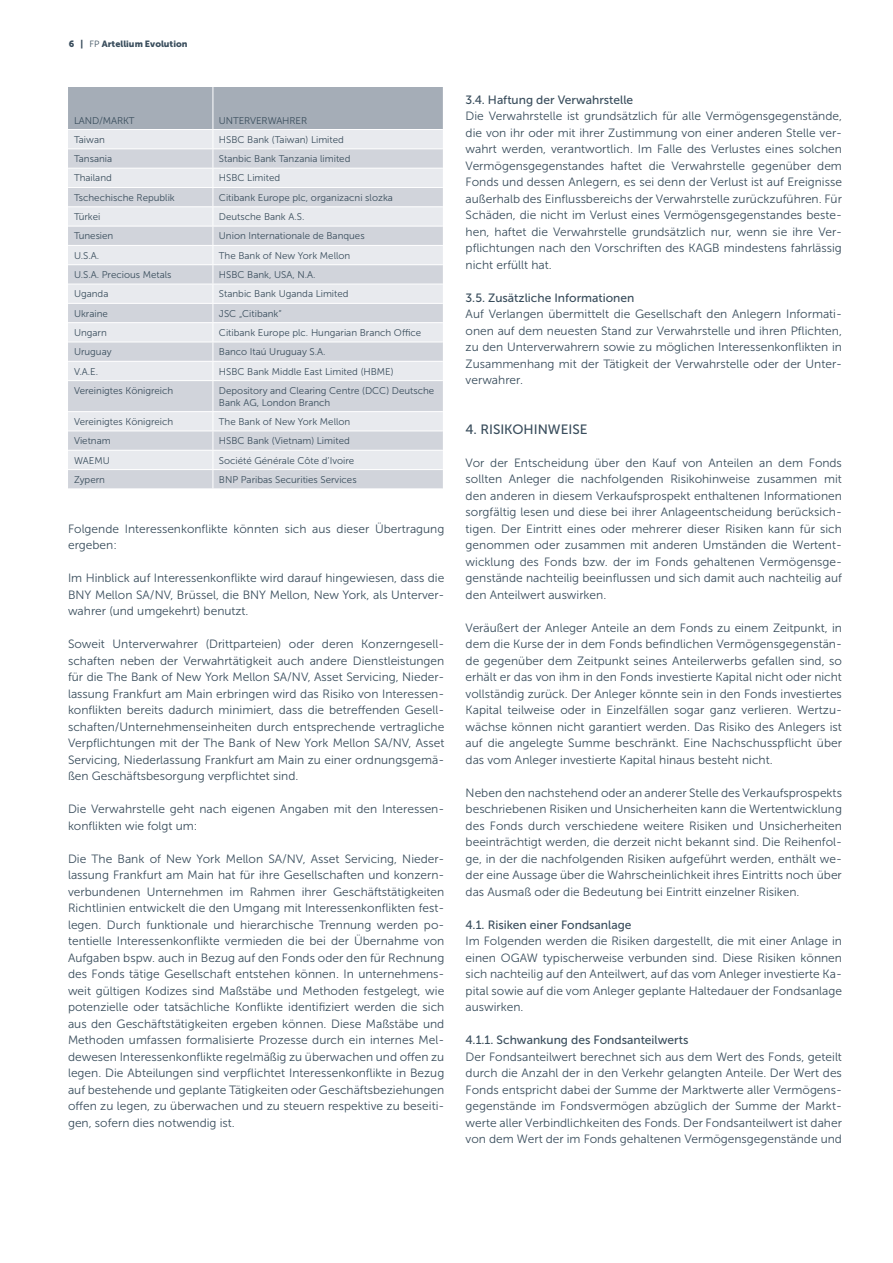
<style>
.page{position:relative;width:893px;height:1263px;background:#fff}
.page>*{position:absolute;margin:0;border:0;box-sizing:border-box;transform-origin:0 0}
.t1{font:13.5px "Museo Sans 500";color:#394d5c}
.t2{font:12px/16.5px "Museo Sans 300";color:#394d5c;text-align:justify}
.t3{font:12px "Museo Sans 500";color:#394d5c}
.t4{font:9.75px/11.7px "Museo Sans 300";color:#394d5c}
.t5{font:9px "Museo Sans 900";color:#394d5c}
.s1{font-family:"Museo Sans 300"}
</style>
<div class="page">
<svg style="left:68px;top:381px;width:375px;height:107px;background:#d9dce2"></svg>
<svg style="left:68px;top:87px;width:375px;height:293px;background:#d6d9df"></svg>
<hr style="left:213px;top:381px;width:1px;height:30px;background:#fff">
<hr style="left:68px;top:411px;width:145px;height:1px;background:#fff">
<hr style="left:213px;top:411px;width:230px;height:1px;background:#fff">
<hr style="left:68px;top:431px;width:145px;height:1px;background:#fff">
<hr style="left:213px;top:431px;width:230px;height:1px;background:#fff">
<hr style="left:68px;top:450px;width:145px;height:1px;background:#fff">
<hr style="left:213px;top:450px;width:230px;height:1px;background:#fff">
<hr style="left:68px;top:469px;width:145px;height:1px;background:#fff">
<hr style="left:213px;top:469px;width:230px;height:1px;background:#fff">
<svg style="left:213px;top:412px;width:1px;height:76px"></svg>
<hr style="left:68px;top:129px;width:145px;height:1px;background:#fff">
<hr style="left:213px;top:129px;width:230px;height:1px;background:#fff">
<p class="t5" style="left:69px;top:39px;width:120px">6 | <span class="s1">FP</span> Artellium Evolution</p>
<p class="t4" style="left:74px;top:114px;width:62px">LAND/MARKT</p>
<p class="t4" style="left:219px;top:114px;width:90px">UNTERVERWAHRER</p>
<p class="t4" style="left:74px;top:134px;width:32px">Taiwan</p>
<p class="t4" style="left:219px;top:134px;width:127px">HSBC Bank (Taiwan) Limited</p>
<p class="t4" style="left:74px;top:153px;width:40px">Tansania</p>
<p class="t4" style="left:219px;top:153px;width:133px">Stanbic Bank Tanzania limited</p>
<p class="t4" style="left:74px;top:172px;width:39px">Thailand</p>
<p class="t4" style="left:219px;top:172px;width:63px">HSBC Limited</p>
<p class="t4" style="left:74px;top:192px;width:102px">Tschechische Republik</p>
<p class="t4" style="left:219px;top:192px;width:176px">Citibank Europe plc, organizacni slozka</p>
<p class="t4" style="left:74px;top:211px;width:28px">Türkei</p>
<p class="t4" style="left:219px;top:211px;width:87px">Deutsche Bank A.S.</p>
<p class="t4" style="left:74px;top:230px;width:41px">Tunesien</p>
<p class="t4" style="left:219px;top:230px;width:147px">Union Internationale de Banques</p>
<p class="t4" style="left:74px;top:250px;width:27px">U.S.A.</p>
<p class="t4" style="left:219px;top:250px;width:133px">The Bank of New York Mellon</p>
<p class="t4" style="left:74px;top:269px;width:99px">U.S.A. Precious Metals</p>
<p class="t4" style="left:219px;top:269px;width:98px">HSBC Bank, USA, N.A.</p>
<p class="t4" style="left:74px;top:288px;width:36px">Uganda</p>
<p class="t4" style="left:219px;top:288px;width:131px">Stanbic Bank Uganda Limited</p>
<p class="t4" style="left:74px;top:308px;width:35px">Ukraine</p>
<p class="t4" style="left:219px;top:308px;width:64px">JSC „Citibank“</p>
<p class="t4" style="left:74px;top:327px;width:34px">Ungarn</p>
<p class="t4" style="left:219px;top:327px;width:204px">Citibank Europe plc. Hungarian Branch Office</p>
<p class="t4" style="left:74px;top:346px;width:39px">Uruguay</p>
<p class="t4" style="left:219px;top:346px;width:108px">Banco Itaú Uruguay S.A.</p>
<p class="t4" style="left:74px;top:365px;width:26px">V.A.E.</p>
<p class="t4" style="left:219px;top:365px;width:176px">HSBC Bank Middle East Limited (HBME)</p>
<p class="t4" style="left:74px;top:385px;width:101px">Vereinigtes Königreich</p>
<p class="t4" style="left:219px;top:385px;width:217px">Depository and Clearing Centre (DCC) Deutsche<br>Bank AG, London Branch</p>
<p class="t4" style="left:74px;top:416px;width:101px">Vereinigtes Königreich</p>
<p class="t4" style="left:219px;top:416px;width:133px">The Bank of New York Mellon</p>
<p class="t4" style="left:74px;top:435px;width:38px">Vietnam</p>
<p class="t4" style="left:219px;top:435px;width:132px">HSBC Bank (Vietnam) Limited</p>
<p class="t4" style="left:74px;top:454px;width:37px">WAEMU</p>
<p class="t4" style="left:219px;top:454px;width:137px">Société Générale Côte d’Ivoire</p>
<p class="t4" style="left:74px;top:474px;width:32px">Zypern</p>
<p class="t4" style="left:219px;top:474px;width:139px">BNP Paribas Securities Services</p>
<p class="t2" style="left:68px;top:520px;width:378px">Folgende Interessenkonflikte könnten sich aus dieser Übertragung ergeben:</p>
<p class="t2" style="left:68px;top:570px;width:378px">Im Hinblick auf Interessenkonflikte wird darauf hingewiesen, dass die BNY Mellon SA/NV, Brüssel, die BNY Mellon, New York, als Unterver&shy;wahrer (und umgekehrt) benutzt.</p>
<p class="t2" style="left:68px;top:636px;width:378px">Soweit Unterverwahrer (Drittparteien) oder deren Konzerngesell&shy;schaften neben der Verwahrtätigkeit auch andere Dienstleistungen für die The Bank of New York Mellon SA/NV, Asset Servicing, Nieder&shy;lassung Frankfurt am Main erbringen wird das Risiko von Interessen&shy;konflikten bereits dadurch minimiert, dass die betreffenden Gesell&shy;schaften/Unternehmenseinheiten durch entsprechende vertragliche Verpflichtungen mit der The Bank of New York Mellon SA/NV, Asset Servicing, Niederlassung Frankfurt am Main zu einer ordnungsgemä&shy;ßen Geschäftsbesorgung verpflichtet sind.</p>
<p class="t2" style="left:68px;top:801px;width:378px">Die Verwahrstelle geht nach eigenen Angaben mit den Interessen&shy;konflikten wie folgt um:</p>
<p class="t2" style="left:68px;top:850px;width:378px">Die The Bank of New York Mellon SA/NV, Asset Servicing, Nieder&shy;lassung Frankfurt am Main hat für ihre Gesellschaften und konzern&shy;verbundenen Unternehmen im Rahmen ihrer Geschäftstätigkeiten Richtlinien entwickelt die den Umgang mit Interessenkonflikten fest&shy;legen. Durch funktionale und hierarchische Trennung werden po&shy;tentielle Interessenkonflikte vermieden die bei der Übernahme von Aufgaben bspw. auch in Bezug auf den Fonds oder den für Rechnung des Fonds tätige Gesellschaft entstehen können. In unternehmens&shy;weit gültigen Kodizes sind Maßstäbe und Methoden festgelegt, wie potenzielle oder tatsächliche Konflikte identifiziert werden die sich aus den Geschäftstätigkeiten ergeben können. Diese Maßstäbe und Methoden umfassen formalisierte Prozesse durch ein internes Mel&shy;dewesen Interessenkonflikte regelmäßig zu überwachen und offen zu legen. Die Abteilungen sind verpflichtet Interessenkonflikte in Bezug auf bestehende und geplante Tätigkeiten oder Geschäftsbeziehungen offen zu legen, zu überwachen und zu steuern respektive zu beseiti&shy;gen, sofern dies notwendig ist.</p>
<p class="t3" style="left:466px;top:93px;width:169px">3.4. Haftung der Verwahrstelle</p>
<p class="t2" style="left:466px;top:108px;width:378px">Die Verwahrstelle ist grundsätzlich für alle Vermögensgegenstände, die von ihr oder mit ihrer Zustimmung von einer anderen Stelle ver&shy;wahrt werden, verantwortlich. Im Falle des Verlustes eines solchen Vermögensgegenstandes haftet die Verwahrstelle gegenüber dem Fonds und dessen Anlegern, es sei denn der Verlust ist auf Ereignisse außerhalb des Einflussbereichs der Verwahrstelle zurückzuführen. Für Schäden, die nicht im Verlust eines Vermögensgegenstandes beste&shy;hen, haftet die Verwahrstelle grundsätzlich nur, wenn sie ihre Ver&shy;pflichtungen nach den Vorschriften des KAGB mindestens fahrlässig nicht erfüllt hat.</p>
<p class="t3" style="left:466px;top:291px;width:170px">3.5. Zusätzliche Informationen</p>
<p class="t2" style="left:466px;top:306px;width:378px">Auf Verlangen übermittelt die Gesellschaft den Anlegern Informati&shy;onen auf dem neuesten Stand zur Verwahrstelle und ihren Pflichten, zu den Unterverwahrern sowie zu möglichen Interessenkonflikten in Zusammenhang mit der Tätigkeit der Verwahrstelle oder der Unter&shy;verwahrer.</p>
<p class="t1" style="left:466px;top:421px;width:123px">4. RISIKOHINWEISE</p>
<p class="t2" style="left:466px;top:454px;width:378px">Vor der Entscheidung über den Kauf von Anteilen an dem Fonds sollten Anleger die nachfolgenden Risikohinweise zusammen mit den anderen in diesem Verkaufsprospekt enthaltenen Informationen sorgfältig lesen und diese bei ihrer Anlageentscheidung berücksich&shy;tigen. Der Eintritt eines oder mehrerer dieser Risiken kann für sich genommen oder zusammen mit anderen Umständen die Wertent&shy;wicklung des Fonds bzw. der im Fonds gehaltenen Vermögensge&shy;genstände nachteilig beeinflussen und sich damit auch nachteilig auf den Anteilwert auswirken.</p>
<p class="t2" style="left:466px;top:619px;width:378px">Veräußert der Anleger Anteile an dem Fonds zu einem Zeitpunkt, in dem die Kurse der in dem Fonds befindlichen Vermögensgegenstän&shy;de gegenüber dem Zeitpunkt seines Anteilerwerbs gefallen sind, so erhält er das von ihm in den Fonds investierte Kapital nicht oder nicht vollständig zurück. Der Anleger könnte sein in den Fonds investiertes Kapital teilweise oder in Einzelfällen sogar ganz verlieren. Wertzu&shy;wächse können nicht garantiert werden. Das Risiko des Anlegers ist auf die angelegte Summe beschränkt. Eine Nachschusspflicht über das vom Anleger investierte Kapital hinaus besteht nicht.</p>
<p class="t2" style="left:466px;top:784px;width:378px">Neben den nachstehend oder an anderer Stelle des Verkaufsprospekts beschriebenen Risiken und Unsicherheiten kann die Wertentwicklung des Fonds durch verschiedene weitere Risiken und Unsicherheiten beeinträchtigt werden, die derzeit nicht bekannt sind. Die Reihenfol&shy;ge, in der die nachfolgenden Risiken aufgeführt werden, enthält we&shy;der eine Aussage über die Wahrscheinlichkeit ihres Eintritts noch über das Ausmaß oder die Bedeutung bei Eintritt einzelner Risiken.</p>
<p class="t3" style="left:466px;top:918px;width:167px">4.1. Risiken einer Fondsanlage</p>
<p class="t2" style="left:466px;top:933px;width:378px">Im Folgenden werden die Risiken dargestellt, die mit einer Anlage in einen OGAW typischerweise verbunden sind. Diese Risiken können sich nachteilig auf den Anteilwert, auf das vom Anleger investierte Ka&shy;pital sowie auf die vom Anleger geplante Haltedauer der Fondsanlage auswirken.</p>
<p class="t3" style="left:466px;top:1033px;width:224px">4.1.1. Schwankung des Fondsanteilwerts</p>
<p class="t2" style="left:466px;top:1048px;width:378px">Der Fondsanteilwert berechnet sich aus dem Wert des Fonds, geteilt durch die Anzahl der in den Verkehr gelangten Anteile. Der Wert des Fonds entspricht dabei der Summe der Marktwerte aller Vermögens&shy;gegenstände im Fondsvermögen abzüglich der Summe der Markt&shy;werte aller Verbindlichkeiten des Fonds. Der Fondsanteilwert ist daher von dem Wert der im Fonds gehaltenen Vermögensgegenstände und</p>
</div>
